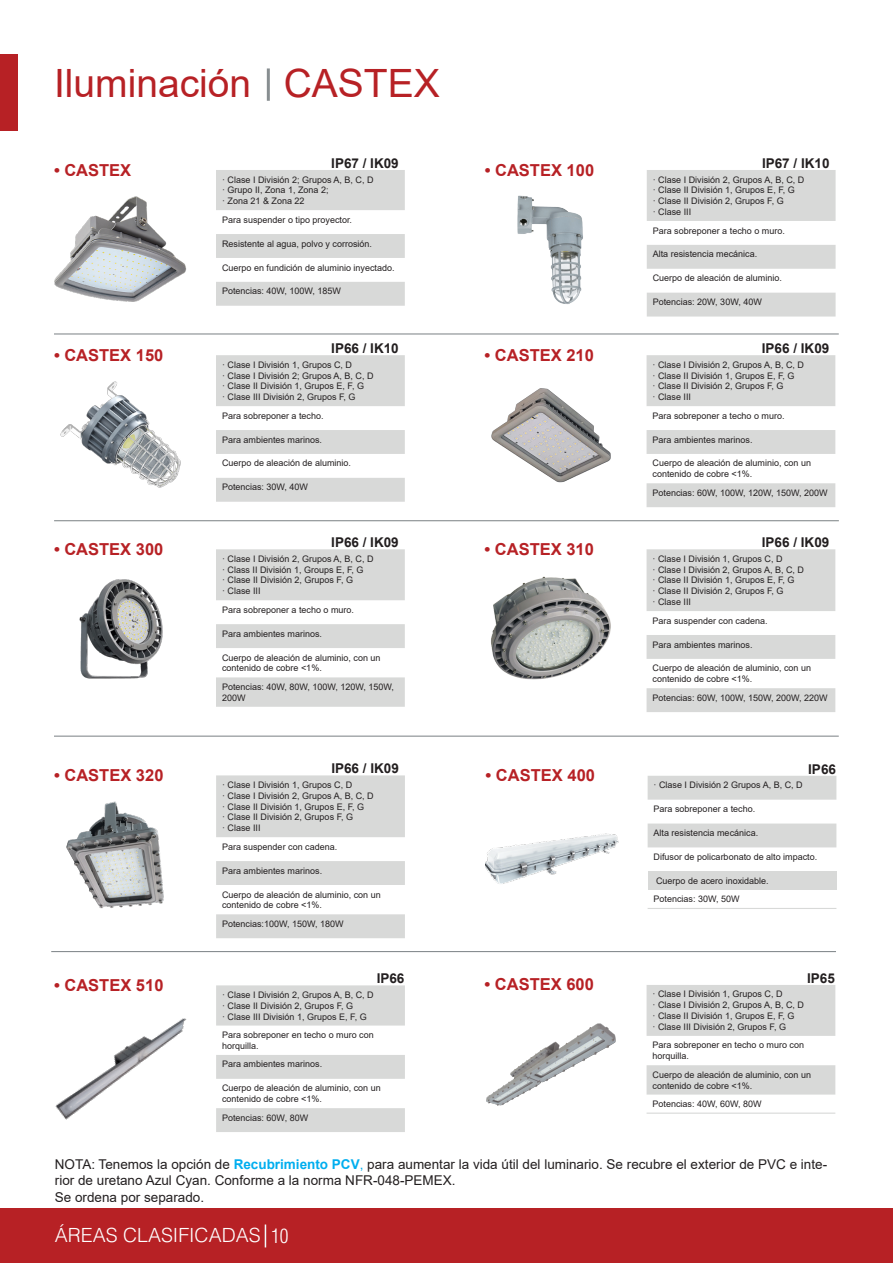
<style>
.page{position:relative;width:893px;height:1263px;background:#fff}
.page>*{position:absolute;margin:0;border:0;box-sizing:border-box;transform-origin:0 0}
.t1{font:39px "Arial";color:#b72125}
.t2{font:300 19.5px "Helvetica LT Std";color:#fff}
.t3{font:700 16.5px "Arial";color:#b72125}
.t4{font:13.5px/16.2px "Arial";color:#231f20}
.t5{font:700 13.5px "Arial";color:#231f20}
.t6{font:9px/10.8px "Arial";color:#231f20}
.s1{font-weight:700;color:#00aeef}
.s2{color:#00aeef}
.s3{font-stretch:condensed}
</style>
<div class="page">
<div style="left:0;top:1209px;width:893px;height:54px;background:#b72125"></div>
<svg style="left:265px;top:1224px;width:1px;height:23px"></svg>
<div style="left:0;top:54px;width:18px;height:77px;background:#b72125"></div>
<hr style="left:267px;top:68px;width:3px;height:33px;background:#888e91">
<img style="left:54px;top:196px;width:133px;height:106px">
<svg style="left:216px;top:170px;width:189px;height:136px"></svg>
<img style="left:517px;top:195px;width:66px;height:109px">
<svg style="left:647px;top:170px;width:189px;height:147px"></svg>
<img style="left:60px;top:381px;width:121px;height:107px">
<svg style="left:216px;top:355px;width:189px;height:147px"></svg>
<img style="left:491px;top:388px;width:120px;height:95px">
<svg style="left:647px;top:355px;width:188px;height:152px"></svg>
<hr style="left:54px;top:333px;width:785px;height:2px;background:#888e91">
<hr style="left:54px;top:520px;width:785px;height:1px;background:#888e91">
<img style="left:79px;top:579px;width:84px;height:100px">
<svg style="left:216px;top:549px;width:189px;height:158px"></svg>
<img style="left:491px;top:576px;width:120px;height:104px">
<svg style="left:647px;top:549px;width:188px;height:163px"></svg>
<hr style="left:54px;top:735px;width:785px;height:2px;background:#888e91">
<img style="left:66px;top:801px;width:98px;height:108px">
<svg style="left:216px;top:775px;width:189px;height:163px"></svg>
<img style="left:486px;top:833px;width:133px;height:51px">
<svg style="left:648px;top:776px;width:188px;height:71px"></svg>
<div style="left:648px;top:871px;width:188px;height:19px;background:#d8d9d8"></div>
<hr style="left:648px;top:908px;width:188px;height:1px;background:#d8d9d8">
<hr style="left:51px;top:951px;width:785px;height:1px;background:#888e91">
<img style="left:55px;top:1018px;width:132px;height:102px">
<svg style="left:216px;top:985px;width:189px;height:147px"></svg>
<img style="left:486px;top:1023px;width:130px;height:83px">
<svg style="left:647px;top:985px;width:188px;height:109px"></svg>
<hr style="left:647px;top:1112px;width:188px;height:2px;background:#d8d9d8">
<p class="t1" style="left:54px;top:56px;width:387px">Iluminación CASTEX</p>
<p class="t3" style="left:54px;top:158px;width:79px">• CASTEX</p>
<p class="t5" style="left:331px;top:154px;width:69px">IP67 / IK09</p>
<p class="t6" style="left:222px;top:174px;width:153px">· Clase I División 2; Grupos A, B, C, D</p>
<p class="t6" style="left:222px;top:185px;width:108px">· Grupo II, Zona 1, Zona 2;</p>
<p class="t6" style="left:222px;top:196px;width:84px">· Zona 21 &amp; Zona 22</p>
<p class="t6" style="left:222px;top:214px;width:132px">Para suspender o tipo proyector.</p>
<p class="t6" style="left:222px;top:238px;width:152px">Resistente al agua, polvo y corrosión.</p>
<p class="t6" style="left:222px;top:262px;width:174px">Cuerpo en fundición de aluminio inyectado.</p>
<p class="t6" style="left:222px;top:286px;width:121px">Potencias: 40W, 100W, 185W</p>
<p class="t3" style="left:485px;top:158px;width:111px">• CASTEX 100</p>
<p class="t5" style="left:762px;top:154px;width:69px">IP67 / IK10</p>
<p class="t6" style="left:653px;top:174px;width:153px">· Clase I División 2, Grupos A, B, C, D</p>
<p class="t6" style="left:653px;top:185px;width:144px">· Clase II División 1, Grupos E, F, G</p>
<p class="t6" style="left:653px;top:196px;width:133px">· Clase II División 2, Grupos F, G</p>
<p class="t6" style="left:653px;top:206px;width:40px">· Clase III</p>
<p class="t6" style="left:653px;top:225px;width:134px">Para sobreponer a techo o muro.</p>
<p class="t6" style="left:653px;top:249px;width:106px">Alta resistencia mecánica.</p>
<p class="t6" style="left:653px;top:273px;width:131px">Cuerpo de aleación de aluminio.</p>
<p class="t6" style="left:653px;top:297px;width:111px">Potencias: 20W, 30W, 40W</p>
<p class="t3" style="left:54px;top:343px;width:111px">• CASTEX 150</p>
<p class="t5" style="left:331px;top:339px;width:69px">IP66 / IK10</p>
<p class="t6" style="left:222px;top:359px;width:132px">· Clase I División 1, Grupos C, D</p>
<p class="t6" style="left:222px;top:370px;width:153px">· Clase I División 2; Grupos A, B, C, D</p>
<p class="t6" style="left:222px;top:381px;width:144px">· Clase II División 1, Grupos E, F, G</p>
<p class="t6" style="left:222px;top:391px;width:135px">· Clase III División 2, Grupos F, G</p>
<p class="t6" style="left:222px;top:410px;width:103px">Para sobreponer a techo.</p>
<p class="t6" style="left:222px;top:434px;width:102px">Para ambientes marinos.</p>
<p class="t6" style="left:222px;top:458px;width:131px">Cuerpo de aleación de aluminio.</p>
<p class="t6" style="left:222px;top:482px;width:88px">Potencias: 30W, 40W</p>
<p class="t3" style="left:485px;top:343px;width:111px">• CASTEX 210</p>
<p class="t5" style="left:762px;top:339px;width:69px">IP66 / IK09</p>
<p class="t6" style="left:653px;top:359px;width:153px">· Clase I División 2, Grupos A, B, C, D</p>
<p class="t6" style="left:653px;top:370px;width:144px">· Clase II División 1, Grupos E, F, G</p>
<p class="t6" style="left:653px;top:381px;width:133px">· Clase II División 2, Grupos F, G</p>
<p class="t6" style="left:653px;top:391px;width:40px">· Clase III</p>
<p class="t6" style="left:653px;top:410px;width:134px">Para sobreponer a techo o muro.</p>
<p class="t6" style="left:653px;top:434px;width:102px">Para ambientes marinos.</p>
<p class="t6" style="left:653px;top:458px;width:160px">Cuerpo de aleación de aluminio, con un contenido de cobre &lt;1%.</p>
<p class="t6" style="left:653px;top:487px;width:177px">Potencias: 60W, 100W, 120W, 150W, 200W</p>
<p class="t3" style="left:54px;top:537px;width:111px">• CASTEX 300</p>
<p class="t5" style="left:331px;top:533px;width:69px">IP66 / IK09</p>
<p class="t6" style="left:222px;top:553px;width:153px">· Clase I División 2, Grupos A, B, C, D</p>
<p class="t6" style="left:222px;top:564px;width:143px">· Class II División 1, Groups E, F, G</p>
<p class="t6" style="left:222px;top:575px;width:133px">· Clase II División 2, Grupos F, G</p>
<p class="t6" style="left:222px;top:586px;width:40px">· Clase III</p>
<p class="t6" style="left:222px;top:604px;width:134px">Para sobreponer a techo o muro.</p>
<p class="t6" style="left:222px;top:628px;width:102px">Para ambientes marinos.</p>
<p class="t6" style="left:222px;top:652px;width:160px">Cuerpo de aleación de aluminio, con un contenido de cobre &lt;1%.</p>
<p class="t6" style="left:222px;top:681px;width:174px">Potencias: 40W, 80W, 100W, 120W, 150W,<br>200W</p>
<p class="t3" style="left:485px;top:537px;width:111px">• CASTEX 310</p>
<p class="t5" style="left:762px;top:533px;width:69px">IP66 / IK09</p>
<p class="t6" style="left:653px;top:553px;width:132px">· Clase I División 1, Grupos C, D</p>
<p class="t6" style="left:653px;top:564px;width:153px">· Clase I División 2, Grupos A, B, C, D</p>
<p class="t6" style="left:653px;top:575px;width:144px">· Clase II División 1, Grupos E, F, G</p>
<p class="t6" style="left:653px;top:586px;width:133px">· Clase II División 2, Grupos F, G</p>
<p class="t6" style="left:653px;top:596px;width:40px">· Clase III</p>
<p class="t6" style="left:653px;top:615px;width:117px">Para suspender con cadena.</p>
<p class="t6" style="left:653px;top:639px;width:102px">Para ambientes marinos.</p>
<p class="t6" style="left:653px;top:663px;width:160px">Cuerpo de aleación de aluminio, con un contenido de cobre &lt;1%.</p>
<p class="t6" style="left:653px;top:692px;width:177px">Potencias: 60W, 100W, 150W, 200W, 220W</p>
<p class="t3" style="left:54px;top:763px;width:111px">• CASTEX 320</p>
<p class="t5" style="left:331px;top:759px;width:69px">IP66 / IK09</p>
<p class="t6" style="left:222px;top:779px;width:132px">· Clase I División 1, Grupos C, D</p>
<p class="t6" style="left:222px;top:790px;width:153px">· Clase I División 2, Grupos A, B, C, D</p>
<p class="t6" style="left:222px;top:801px;width:144px">· Clase II División 1, Grupos E, F, G</p>
<p class="t6" style="left:222px;top:812px;width:133px">· Clase II División 2, Grupos F, G</p>
<p class="t6" style="left:222px;top:822px;width:40px">· Clase III</p>
<p class="t6" style="left:222px;top:841px;width:117px">Para suspender con cadena.</p>
<p class="t6" style="left:222px;top:865px;width:102px">Para ambientes marinos.</p>
<p class="t6" style="left:222px;top:889px;width:160px">Cuerpo de aleación de aluminio, con un contenido de cobre &lt;1%.</p>
<p class="t6" style="left:222px;top:918px;width:123px">Potencias:100W, 150W, 180W</p>
<p class="t3" style="left:486px;top:764px;width:111px">• CASTEX 400</p>
<p class="t5" style="left:808px;top:759px;width:29px">IP66</p>
<p class="t6" style="left:654px;top:780px;width:151px">· Clase I División 2 Grupos A, B, C, D</p>
<p class="t6" style="left:654px;top:803px;width:103px">Para sobreponer a techo.</p>
<p class="t6" style="left:654px;top:827px;width:106px">Alta resistencia mecánica.</p>
<p class="t6" style="left:654px;top:851px;width:165px">Difusor de policarbonato de alto impacto.</p>
<p class="t6" style="left:656px;top:875px;width:114px">Cuerpo de acero inoxidable.</p>
<p class="t6" style="left:654px;top:894px;width:88px">Potencias: 30W, 50W</p>
<p class="t3" style="left:54px;top:973px;width:111px">• CASTEX 510</p>
<p class="t5" style="left:377px;top:969px;width:29px">IP66</p>
<p class="t6" style="left:222px;top:989px;width:153px">· Clase I División 2, Grupos A, B, C, D</p>
<p class="t6" style="left:222px;top:1000px;width:133px">· Clase II División 2, Grupos F, G</p>
<p class="t6" style="left:222px;top:1011px;width:146px">· Clase III División 1, Grupos E, F, G</p>
<p class="t6" style="left:222px;top:1029px;width:153px">Para sobreponer en techo o muro con horquilla.</p>
<p class="t6" style="left:222px;top:1059px;width:102px">Para ambientes marinos.</p>
<p class="t6" style="left:222px;top:1083px;width:160px">Cuerpo de aleación de aluminio, con un contenido de cobre &lt;1%.</p>
<p class="t6" style="left:222px;top:1112px;width:88px">Potencias: 60W, 80W</p>
<p class="t3" style="left:485px;top:973px;width:111px">• CASTEX 600</p>
<p class="t5" style="left:807px;top:969px;width:29px">IP65</p>
<p class="t6" style="left:653px;top:989px;width:132px">· Clase I División 1, Grupos C, D</p>
<p class="t6" style="left:653px;top:1000px;width:153px">· Clase I División 2, Grupos A, B, C, D</p>
<p class="t6" style="left:653px;top:1010px;width:144px">· Clase II División 1, Grupos E, F, G</p>
<p class="t6" style="left:653px;top:1021px;width:135px">· Clase III División 2, Grupos F, G</p>
<p class="t6" style="left:653px;top:1040px;width:153px">Para sobreponer en techo o muro con horquilla.</p>
<p class="t6" style="left:653px;top:1069px;width:160px">Cuerpo de aleación de aluminio, con un contenido de cobre &lt;1%.</p>
<p class="t6" style="left:653px;top:1098px;width:111px">Potencias: 40W, 60W, 80W</p>
<p class="t4" style="left:55px;top:1156px;width:774px">NOTA: Tenemos la opción de <span class="s1">Recubrimiento PCV</span><span class="s2">,</span> para aumentar la vida útil del luminario. Se recubre el exterior de PVC e inte&shy;rior de uretano Azul Cyan. Conforme a la norma NFR-048-PEMEX.</p>
<p class="t4" style="left:55px;top:1189px;width:151px">Se ordena por separado.</p>
<h2 class="t2" style="left:55px;top:1222px;width:235px">ÁREAS CLASIFICADAS <span class="s3">10</span></h2>
</div>
